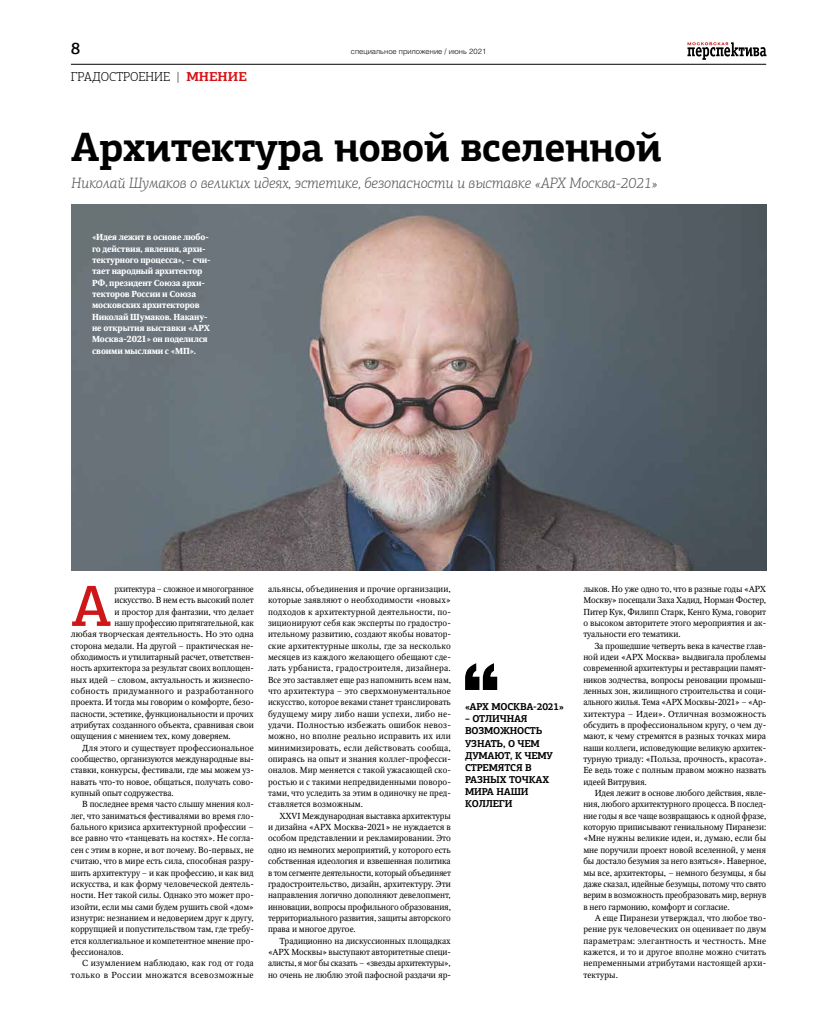
<style>
.page{position:relative;width:823px;height:1021px;background:#fff}
.page>*{position:absolute;margin:0;border:0;box-sizing:border-box;transform-origin:0 0}
.t1{font:500 58.3px "PF Agora Slab Pro";color:#cd1719}
.t2{font:700 41px "PF Agora Slab Pro";letter-spacing:-.015em;color:#000;scale:.96 1}
.t3{font:500 16.9px "PF Agora Slab Pro";color:#000}
.t4{font:italic 300 15px "PF Agora Slab Pro";letter-spacing:-.01em;color:#575756}
.t5{font:300 13px "PF Agora Slab Pro";color:#000}
.t6{font:700 10px/12px "PF Agora Slab Pro";letter-spacing:-.02em;color:#000;scale:.96 1}
.t7{font:8.7px/11.3px "Octava C";color:#000;text-align:justify}
.t8{font:700 8.7px/11.3px "Octava C";letter-spacing:-.02em;color:#fff}
.t9{font:8.7px "Octava C";letter-spacing:-.02em;color:#000}
.t10{font:8.7px "Octava C";letter-spacing:.03em;color:#000}
.t11{font:8.7px "Octava C";letter-spacing:.04em;color:#000}
.t12{font:8.7px "Octava C";letter-spacing:.02em;color:#000}
.t13{font:300 7.5px "Helios";color:#000}
.s1{font-weight:700;color:#d51317}
</style>
<div class="page">
<svg style="left:687px;top:42px;width:79px;height:18px"></svg>
<hr style="left:71px;top:64px;width:694px;height:1px;background:#000">
<img style="left:71px;top:204px;width:694px;height:366px">
<svg style="left:465px;top:663px;width:32px;height:27px"></svg>
<h3 class="t3" style="left:71px;top:38px;width:11px">8</h3>
<p class="t13" style="left:351px;top:47px;width:137px">специальное приложение / июнь 2021</p>
<h3 class="t5" style="left:71px;top:69px;width:177px">ГРАДОСТРОЕНИЕ | <span class="s1">МНЕНИЕ</span></h3>
<h2 class="t2" style="left:71px;top:121px;width:617px">Архитектура новой вселенной</h2>
<h3 class="t4" style="left:71px;top:174px;width:587px">Николай Шумаков о великих идеях, эстетике, безопасности и выставке «АРХ Москва-2021»</h3>
<p class="t8" style="left:92px;top:232px;width:120px">«Идея лежит в основе любо&shy;го действия, явления, архи&shy;тектурного процесса», – счи&shy;тает народный архитектор<br>РФ, президент Союза архи&shy;текторов России и Союза московских архитекторов<br>Николай Шумаков. Накану&shy;не открытия выставки «АРХ<br>Москва-2021» он поделился своими мыслями с «МП».</p>
<h1 class="t1" style="left:71px;top:569px;width:42px">А</h1>
<p class="t9" style="left:114px;top:584px;width:141px">рхитектура – сложное и многогранное</p>
<p class="t7" style="left:114px;top:594px;width:141px">искусство. В нем есть высокий полет</p>
<p class="t7" style="left:114px;top:606px;width:141px">и простор для фантазии, что делает</p>
<p class="t9" style="left:114px;top:618px;width:141px">нашу профессию притягательной, как</p>
<p class="t7" style="left:71px;top:628px;width:184px">любая творческая деятельность. Но это одна</p>
<p class="t7" style="left:71px;top:640px;width:184px">сторона медали. На другой – практическая не-</p>
<p class="t7" style="left:71px;top:651px;width:184px">обходимость и утилитарный расчет, ответствен-</p>
<p class="t7" style="left:71px;top:662px;width:184px">ность архитектора за результат своих воплощен-</p>
<p class="t7" style="left:71px;top:674px;width:184px">ных идей – словом, актуальность и жизнеспо-</p>
<p class="t10" style="left:71px;top:686px;width:184px">собность придуманного и разработанного</p>
<p class="t7" style="left:71px;top:697px;width:184px">проекта. И тогда мы говорим о комфорте, безо-</p>
<p class="t7" style="left:71px;top:708px;width:184px">пасности, эстетике, функциональности и прочих</p>
<p class="t7" style="left:71px;top:719px;width:184px">атрибутах созданного объекта, сравнивая свои</p>
<p class="t7" style="left:71px;top:731px;width:161px">ощущения с мнением тех, кому доверяем.</p>
<p class="t7" style="left:82px;top:742px;width:173px">Для этого и существует профессиональное</p>
<p class="t7" style="left:71px;top:753px;width:184px">сообщество, организуются международные вы-</p>
<p class="t7" style="left:71px;top:765px;width:184px">ставки, конкурсы, фестивали, где мы можем уз-</p>
<p class="t7" style="left:71px;top:776px;width:184px">навать что-то новое, общаться, получать сово-</p>
<p class="t7" style="left:71px;top:787px;width:104px">купный опыт содружества.</p>
<p class="t7" style="left:82px;top:799px;width:173px">В последнее время часто слышу мнения кол-</p>
<p class="t7" style="left:71px;top:810px;width:184px">лег, что заниматься фестивалями во время гло-</p>
<p class="t7" style="left:71px;top:821px;width:184px">бального кризиса архитектурной профессии –</p>
<p class="t7" style="left:71px;top:833px;width:184px">все равно что «танцевать на костях». Не согла-</p>
<p class="t7" style="left:71px;top:844px;width:184px">сен с этим в корне, и вот почему. Во-первых, не</p>
<p class="t7" style="left:71px;top:855px;width:184px">считаю, что в мире есть сила, способная разру-</p>
<p class="t7" style="left:71px;top:867px;width:184px">шить архитектуру – и как профессию, и как вид</p>
<p class="t7" style="left:71px;top:878px;width:184px">искусства, и как форму человеческой деятель-</p>
<p class="t7" style="left:71px;top:889px;width:184px">ности. Нет такой силы. Однако это может про-</p>
<p class="t7" style="left:71px;top:901px;width:184px">изойти, если мы сами будем рушить свой «дом»</p>
<p class="t7" style="left:71px;top:912px;width:184px">изнутри: незнанием и недоверием друг к другу,</p>
<p class="t7" style="left:71px;top:923px;width:184px">коррупцией и попустительством там, где требу-</p>
<p class="t7" style="left:71px;top:935px;width:184px">ется коллегиальное и компетентное мнение про-</p>
<p class="t7" style="left:71px;top:946px;width:54px">фессионалов.</p>
<p class="t12" style="left:82px;top:958px;width:173px">С изумлением наблюдаю, как год от года</p>
<p class="t11" style="left:71px;top:969px;width:184px">только в России множатся всевозможные</p>
<p class="t7" style="left:268px;top:583px;width:184px;text-align:left">альянсы, объединения и прочие организации, которые заявляют о необходимости «новых» подходов к архитектурной деятельности, по&shy;зиционируют себя как эксперты по градостро&shy;ительному развитию, создают якобы новатор&shy;ские архитектурные школы, где за несколько месяцев из каждого желающего обещают сде&shy;лать урбаниста, градостроителя, дизайнера.<br>Все это заставляет еще раз напомнить всем нам, что архитектура – это сверхмонументальное искусство, которое веками станет транслировать будущему миру либо наши успехи, либо не&shy;удачи. Полностью избежать ошибок невоз&shy;можно, но вполне реально исправить их или минимизировать, если действовать сообща, опираясь на опыт и знания коллег-професси&shy;оналов. Мир меняется с такой ужасающей ско&shy;ростью и с такими непредвиденными поворо&shy;тами, что уследить за этим в одиночку не пред&shy;ставляется возможным.</p>
<p class="t7" style="left:268px;top:810px;width:184px;text-indent:11px">XXVI Международная выставка архитектуры и дизайна «АРХ Москва-2021» не нуждается в особом представлении и рекламировании. Это одно из немногих мероприятий, у которого есть собственная идеология и взвешенная политика в том сегменте деятельности, который объединяет градостроительство, дизайн, архитектуру. Эти направления логично дополняют девелопмент, инновации, вопросы профильного образования, территориального развития, защиты авторского права и многое другое.</p>
<p class="t7" style="left:268px;top:935px;width:184px;text-indent:11px">Традиционно на дискуссионных площадках «АРХ Москвы» выступают авторитетные специ&shy;алисты, я мог бы сказать – «звезды архитектуры», но очень не люблю этой пафосной раздачи яр-</p>
<p class="t6" style="left:465px;top:701px;width:104px">«АРХ МОСКВА-2021»</p>
<p class="t6" style="left:465px;top:713px;width:93px">– ОТЛИЧНАЯ<br>ВОЗМОЖНОСТЬ<br>УЗНАТЬ, О ЧЕМ<br>ДУМАЮТ, К ЧЕМУ<br>СТРЕМЯТСЯ В<br>РАЗНЫХ ТОЧКАХ<br>МИРА НАШИ<br>КОЛЛЕГИ</p>
<p class="t7" style="left:583px;top:583px;width:184px">лыков. Но уже одно то, что в разные годы «АРХ Москву» посещали Заха Хадид, Норман Фостер, Питер Кук, Филипп Старк, Кенго Кума, говорит о высоком авторитете этого мероприятия и ак&shy;туальности его тематики.</p>
<p class="t7" style="left:583px;top:640px;width:184px;text-indent:11px">За прошедшие четверть века в качестве глав&shy;ной идеи «АРХ Москва» выдвигала проблемы современной архитектуры и реставрации памят&shy;ников зодчества, вопросы реновации промыш&shy;ленных зон, жилищного строительства и соци&shy;ального жилья. Тема «АРХ Москвы-2021» – «Ар&shy;хитектура – Идеи». Отличная возможность обсудить в профессиональном кругу, о чем ду&shy;мают, к чему стремятся в разных точках мира наши коллеги, исповедующие великую архитек&shy;турную триаду: «Польза, прочность, красота».<br>Ее ведь тоже с полным правом можно назвать идеей Витрувия.</p>
<p class="t7" style="left:583px;top:787px;width:184px;text-indent:11px">Идея лежит в основе любого действия, явле&shy;ния, любого архитектурного процесса. В послед&shy;ние годы я все чаще возвращаюсь к одной фразе, которую приписывают гениальному Пиранези: «Мне нужны великие идеи, и, думаю, если бы мне поручили проект новой вселенной, у меня бы достало безумия за него взяться». Наверное, мы все, архитекторы, – немного безумцы, я бы даже сказал, идейные безумцы, потому что свято верим в возможность преобразовать мир, вернув в него гармонию, комфорт и согласие.</p>
<p class="t7" style="left:583px;top:912px;width:184px;text-indent:11px">А еще Пиранези утверждал, что любое тво&shy;рение рук человеческих он оценивает по двум параметрам: элегантность и честность. Мне кажется, и то и другое вполне можно считать непременными атрибутами настоящей архи&shy;тектуры.</p>
</div>
